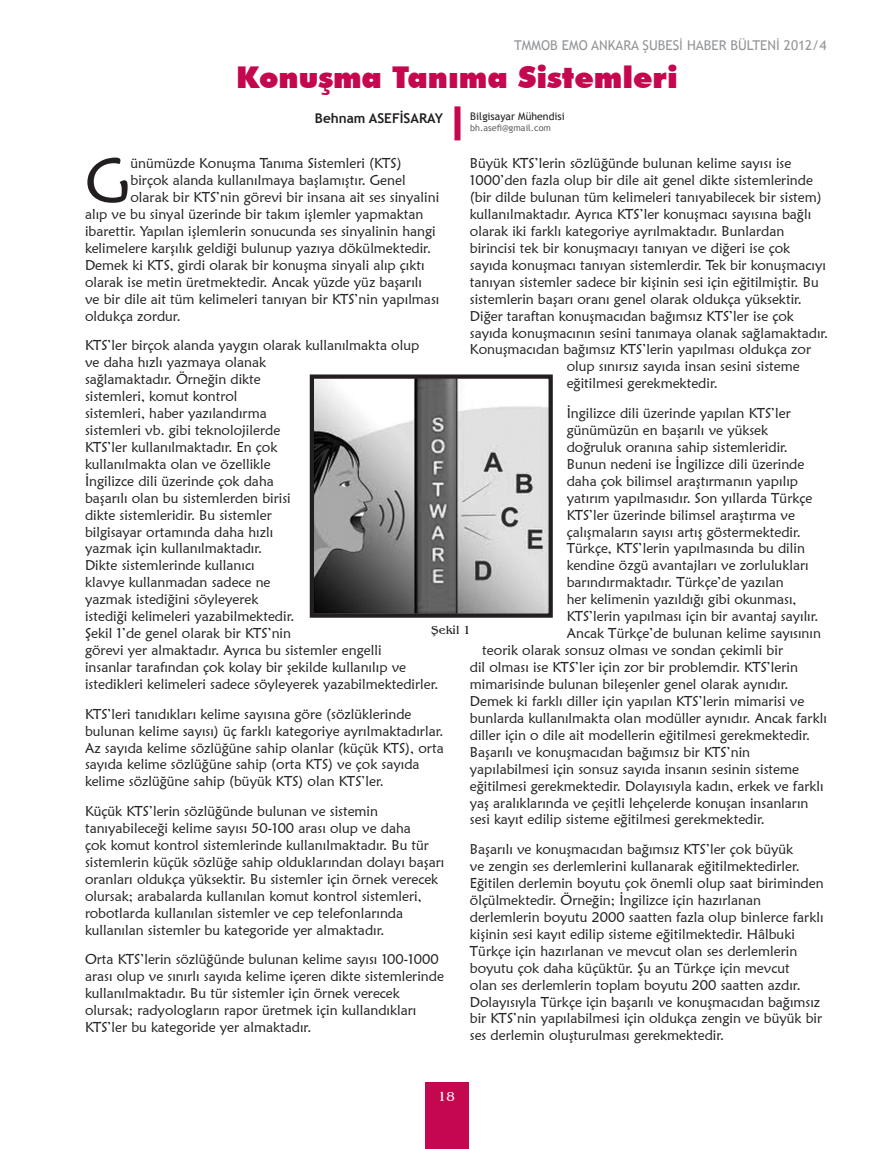
<style>
.page{position:relative;width:893px;height:1149px;background:#fff}
.page>*{position:absolute;margin:0;border:0;box-sizing:border-box;transform-origin:0 0}
.t1{font:61.95px "Maiandra GD";color:#231f20}
.t2{font:900 30px "Futura BT";color:#c50750}
.t3{font:14.1px/17px "Maiandra GD";color:#231f20}
.t4{font:13.5px "Trebuchet MS";color:#939598}
.t5{font:700 13.5px "Trebuchet MS";color:#231f20}
.t6{font:500 13.5px "Brahms";color:#fff}
.t7{font:500 12px "Brahms";color:#231f20}
.t8{font:10.5px "Trebuchet MS";color:#231f20}
.t9{font:9px "Trebuchet MS";color:#636366}
</style>
<div class="page">
<div style="left:425px;top:1082px;width:43px;height:66px;background:#c50750"></div>
<div style="left:454px;top:106px;width:6px;height:34px;background:#c50750"></div>
<img style="left:315px;top:379px;width:233px;height:233px">
<div style="left:310px;top:374px;width:243px;height:243px;border:4px solid #231f20"></div>
<p class="t4" style="left:514px;top:37px;width:314px">TMMOB EMO ANKARA ŞUBESİ HABER BÜLTENİ 2012/4</p>
<p class="t2" style="left:236px;top:59px;width:443px">Konuşma Tanıma Sistemleri</p>
<p class="t5" style="left:315px;top:109px;width:129px">Behnam ASEFİSARAY</p>
<p class="t8" style="left:470px;top:110px;width:96px">Bilgisayar Mühendisi</p>
<p class="t9" style="left:470px;top:123px;width:82px">bh.asefi@gmail.com</p>
<p class="t1" style="left:85px;top:142px;width:47px">G</p>
<p class="t3" style="left:131px;top:154px;width:273px">ünümüzde Konuşma Tanıma Sistemleri (KTS)</p>
<p class="t3" style="left:470px;top:154px;width:323px">Büyük KTS’lerin sözlüğünde bulunan kelime sayısı ise</p>
<p class="t3" style="left:470px;top:171px;width:345px">1000’den fazla olup bir dile ait genel dikte sistemlerinde</p>
<p class="t3" style="left:470px;top:188px;width:353px">(bir dilde bulunan tüm kelimeleri tanıyabilecek bir sistem)</p>
<p class="t3" style="left:470px;top:205px;width:343px">kullanılmaktadır. Ayrıca KTS’ler konuşmacı sayısına bağlı</p>
<p class="t3" style="left:470px;top:222px;width:316px">olarak iki farklı kategoriye ayrılmaktadır. Bunlardan</p>
<p class="t3" style="left:470px;top:239px;width:322px">birincisi tek bir konuşmacıyı tanıyan ve diğeri ise çok</p>
<p class="t3" style="left:470px;top:256px;width:357px">sayıda konuşmacı tanıyan sistemlerdir. Tek bir konuşmacıyı</p>
<p class="t3" style="left:470px;top:273px;width:350px">tanıyan sistemler sadece bir kişinin sesi için eğitilmiştir. Bu</p>
<p class="t3" style="left:470px;top:290px;width:334px">sistemlerin başarı oranı genel olarak oldukça yüksektir.</p>
<p class="t3" style="left:470px;top:307px;width:326px">Diğer taraftan konuşmacıdan bağımsız KTS’ler ise çok</p>
<p class="t3" style="left:470px;top:324px;width:360px">sayıda konuşmacının sesini tanımaya olanak sağlamaktadır.</p>
<p class="t3" style="left:470px;top:341px;width:343px">Konuşmacıdan bağımsız KTS’lerin yapılması oldukça zor</p>
<p class="t3" style="left:567px;top:357px;width:234px">olup sınırsız sayıda insan sesini sisteme</p>
<p class="t3" style="left:567px;top:374px;width:153px">eğitilmesi gerekmektedir.</p>
<p class="t3" style="left:567px;top:404px;width:226px">İngilizce dili üzerinde yapılan KTS’ler</p>
<p class="t3" style="left:567px;top:421px;width:203px">günümüzün en başarılı ve yüksek</p>
<p class="t3" style="left:567px;top:438px;width:223px">doğruluk oranına sahip sistemleridir.</p>
<p class="t3" style="left:567px;top:455px;width:239px">Bunun nedeni ise İngilizce dili üzerinde</p>
<p class="t3" style="left:567px;top:472px;width:233px">daha çok bilimsel araştırmanın yapılıp</p>
<p class="t3" style="left:567px;top:489px;width:247px">yatırım yapılmasıdır. Son yıllarda Türkçe</p>
<p class="t3" style="left:567px;top:506px;width:230px">KTS’ler üzerinde bilimsel araştırma ve</p>
<p class="t3" style="left:567px;top:523px;width:236px">çalışmaların sayısı artış göstermektedir.</p>
<p class="t3" style="left:567px;top:539px;width:240px">Türkçe, KTS’lerin yapılmasında bu dilin</p>
<p class="t3" style="left:567px;top:556px;width:243px">kendine özgü avantajları ve zorlulukları</p>
<p class="t3" style="left:567px;top:573px;width:218px">barındırmaktadır. Türkçe’de yazılan</p>
<p class="t3" style="left:567px;top:590px;width:231px">her kelimenin yazıldığı gibi okunması,</p>
<p class="t3" style="left:567px;top:607px;width:253px">KTS’lerin yapılması için bir avantaj sayılır.</p>
<p class="t3" style="left:567px;top:624px;width:256px">Ancak Türkçe’de bulunan kelime sayısının</p>
<p class="t3" style="left:482px;top:641px;width:302px">teorik olarak sonsuz olması ve sondan çekimli bir</p>
<p class="t3" style="left:470px;top:658px;width:330px">dil olması ise KTS’ler için zor bir problemdir. KTS’lerin</p>
<p class="t3" style="left:470px;top:675px;width:320px">mimarisinde bulunan bileşenler genel olarak aynıdır.</p>
<p class="t3" style="left:470px;top:692px;width:336px">Demek ki farklı diller için yapılan KTS’lerin mimarisi ve</p>
<p class="t3" style="left:470px;top:709px;width:359px">bunlarda kullanılmakta olan modüller aynıdır. Ancak farklı</p>
<p class="t3" style="left:470px;top:726px;width:342px">diller için o dile ait modellerin eğitilmesi gerekmektedir.</p>
<p class="t3" style="left:470px;top:742px;width:282px">Başarılı ve konuşmacıdan bağımsız bir KTS’nin</p>
<p class="t3" style="left:470px;top:759px;width:331px">yapılabilmesi için sonsuz sayıda insanın sesinin sisteme</p>
<p class="t3" style="left:470px;top:776px;width:355px">eğitilmesi gerekmektedir. Dolayısıyla kadın, erkek ve farklı</p>
<p class="t3" style="left:470px;top:793px;width:340px">yaş aralıklarında ve çeşitli lehçelerde konuşan insanların</p>
<p class="t3" style="left:470px;top:810px;width:296px">sesi kayıt edilip sisteme eğitilmesi gerekmektedir.</p>
<p class="t3" style="left:470px;top:840px;width:355px">Başarılı ve konuşmacıdan bağımsız KTS’ler çok büyük<br>ve zengin ses derlemlerini kullanarak eğitilmektedirler.<br>Eğitilen derlemin boyutu çok önemli olup saat biriminden ölçülmektedir. Örneğin; İngilizce için hazırlanan derlemlerin boyutu 2000 saatten fazla olup binlerce farklı kişinin sesi kayıt edilip sisteme eğitilmektedir. Hâlbuki Türkçe için hazırlanan ve mevcut olan ses derlemlerin boyutu çok daha küçüktür. Şu an Türkçe için mevcut<br>olan ses derlemlerin toplam boyutu 200 saatten azdır.<br>Dolayısıyla Türkçe için başarılı ve konuşmacıdan bağımsız bir KTS’nin yapılabilmesi için oldukça zengin ve büyük bir ses derlemin oluşturulması gerekmektedir.</p>
<p class="t3" style="left:131px;top:171px;width:277px">birçok alanda kullanılmaya başlamıştır. Genel</p>
<p class="t3" style="left:131px;top:188px;width:310px">olarak bir KTS’nin görevi bir insana ait ses sinyalini</p>
<p class="t3" style="left:85px;top:205px;width:340px">alıp ve bu sinyal üzerinde bir takım işlemler yapmaktan</p>
<p class="t3" style="left:85px;top:222px;width:352px">ibarettir. Yapılan işlemlerin sonucunda ses sinyalinin hangi</p>
<p class="t3" style="left:85px;top:239px;width:347px">kelimelere karşılık geldiği bulunup yazıya dökülmektedir.</p>
<p class="t3" style="left:85px;top:256px;width:341px">Demek ki KTS, girdi olarak bir konuşma sinyali alıp çıktı</p>
<p class="t3" style="left:85px;top:273px;width:339px">olarak ise metin üretmektedir. Ancak yüzde yüz başarılı</p>
<p class="t3" style="left:85px;top:290px;width:356px">ve bir dile ait tüm kelimeleri tanıyan bir KTS’nin yapılması</p>
<p class="t3" style="left:85px;top:307px;width:97px">oldukça zordur.</p>
<p class="t3" style="left:85px;top:336px;width:355px">KTS’ler birçok alanda yaygın olarak kullanılmakta olup<br>ve daha hızlı yazmaya olanak<br>sağlamaktadır. Örneğin dikte<br>sistemleri, komut kontrol<br>sistemleri, haber yazılandırma<br>sistemleri vb. gibi teknolojilerde<br>KTS’ler kullanılmaktadır. En çok<br>kullanılmakta olan ve özellikle<br>İngilizce dili üzerinde çok daha<br>başarılı olan bu sistemlerden birisi<br>dikte sistemleridir. Bu sistemler<br>bilgisayar ortamında daha hızlı<br>yazmak için kullanılmaktadır.<br>Dikte sistemlerinde kullanıcı<br>klavye kullanmadan sadece ne<br>yazmak istediğini söyleyerek<br>istediği kelimeleri yazabilmektedir.<br>Şekil 1’de genel olarak bir KTS’nin<br>görevi yer almaktadır. Ayrıca bu sistemler engelli<br>insanlar tarafından çok kolay bir şekilde kullanılıp ve istedikleri kelimeleri sadece söyleyerek yazabilmektedirler.</p>
<p class="t3" style="left:85px;top:704px;width:360px">KTS’leri tanıdıkları kelime sayısına göre (sözlüklerinde bulunan kelime sayısı) üç farklı kategoriye ayrılmaktadırlar.<br>Az sayıda kelime sözlüğüne sahip olanlar (küçük KTS), orta sayıda kelime sözlüğüne sahip (orta KTS) ve çok sayıda kelime sözlüğüne sahip (büyük KTS) olan KTS’ler.</p>
<p class="t3" style="left:85px;top:802px;width:361px">Küçük KTS’lerin sözlüğünde bulunan ve sistemin tanıyabileceği kelime sayısı 50-100 arası olup ve daha<br>çok komut kontrol sistemlerinde kullanılmaktadır. Bu tür sistemlerin küçük sözlüğe sahip olduklarından dolayı başarı oranları oldukça yüksektir. Bu sistemler için örnek verecek olursak; arabalarda kullanılan komut kontrol sistemleri, robotlarda kullanılan sistemler ve cep telefonlarında kullanılan sistemler bu kategoride yer almaktadır.</p>
<p class="t3" style="left:85px;top:950px;width:360px">Orta KTS’lerin sözlüğünde bulunan kelime sayısı 100-1000 arası olup ve sınırlı sayıda kelime içeren dikte sistemlerinde kullanılmaktadır. Bu tür sistemler için örnek verecek olursak; radyologların rapor üretmek için kullandıkları KTS’ler bu kategoride yer almaktadır.</p>
<p class="t7" style="left:431px;top:623px;width:41px">Şekil 1</p>
<p class="t6" style="left:438px;top:1087px;width:19px">18</p>
</div>
